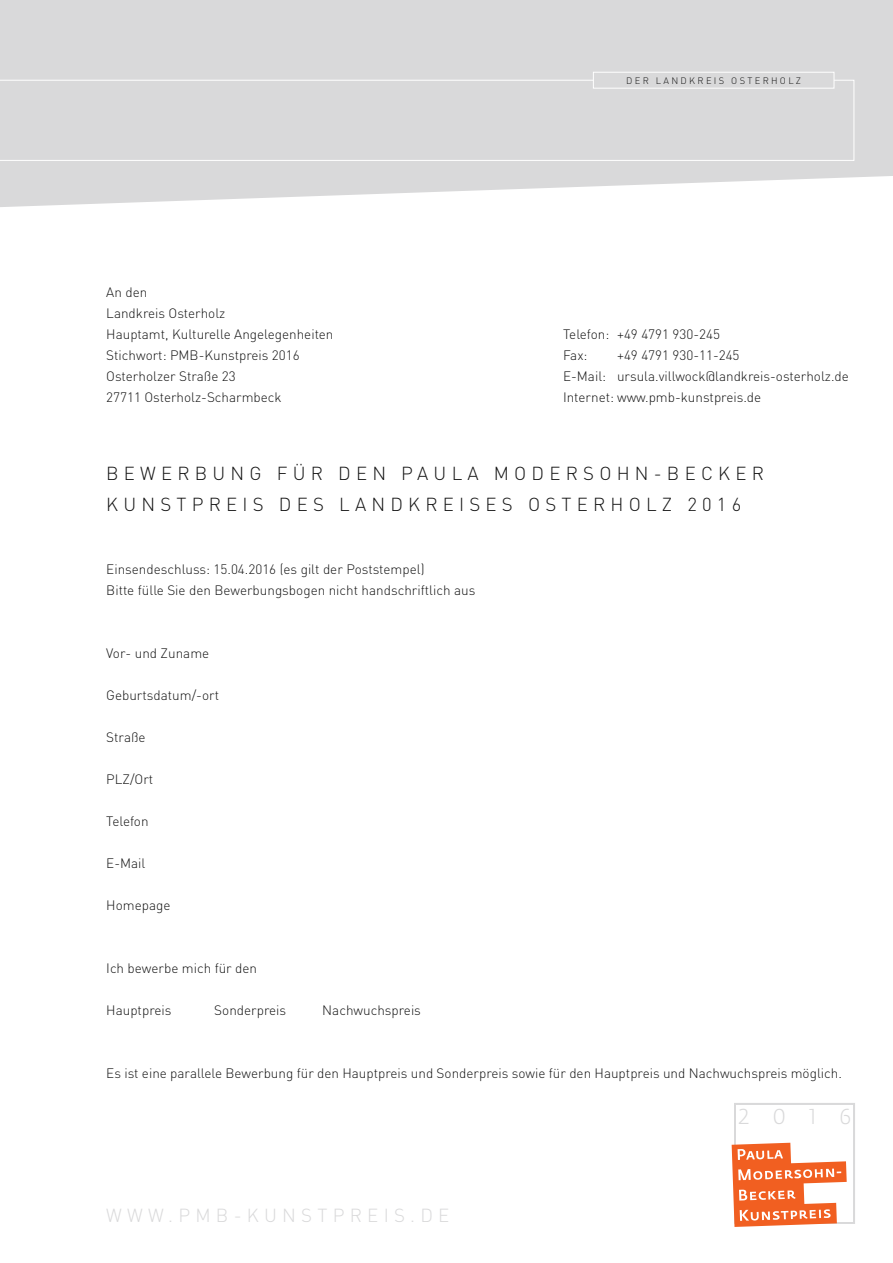
<style>
.page{position:relative;width:893px;height:1263px;background:#fff}
.page>*{position:absolute;margin:0;border:0;box-sizing:border-box;transform-origin:0 0}
.t1{font:21.45px "Fedra Sans Light SC";color:#d9d9da}
.t2{font:300 18.75px "DIN";letter-spacing:.28em;color:#d9d9da}
.t3{font:300 18.6px/31.5px "DIN";letter-spacing:.28em;color:#141414}
.t4{font:300 13.5px/21px "DIN";color:#141414}
.t5{font:300 9.3px "DIN";letter-spacing:.25em;color:#141414}
</style>
<div class="page">
<svg style="left:0;top:0;width:893px;height:207px;background:#ddddde"></svg>
<div style="left:0;top:80px;width:854px;height:81px;background:#d9d9da"></div>
<div style="left:593px;top:72px;width:241px;height:17px;background:#d9d9da;border:1px solid #fff"></div>
<svg style="left:732px;top:1103px;width:123px;height:124px"></svg>
<p class="t4" style="left:106px;top:282px;width:229px">An den<br>Landkreis Osterholz<br>Hauptamt, Kulturelle Angelegenheiten<br>Stichwort: PMB-Kunstpreis 2016<br>Osterholzer Straße 23<br>27711 Osterholz-Scharmbeck</p>
<p class="t5" style="left:626px;top:74px;width:176px">DER LANDKREIS OSTERHOLZ</p>
<p class="t4" style="left:563px;top:324px;width:158px">Telefon: +49 4791 930-245<br>Fax:</p>
<p class="t4" style="left:563px;top:345px;width:287px;text-indent:54px">+49 4791 930-11-245<br>E-Mail: ursula.villwock@landkreis-osterholz.de<br>Internet: www.pmb-kunstpreis.de</p>
<h3 class="t3" style="left:106px;top:457px;width:659px">BEWERBUNG FÜR DEN PAULA MODERSOHN-BECKER<br>KUNSTPREIS DES LANDKREISES OSTERHOLZ 2016</h3>
<p class="t4" style="left:106px;top:559px;width:371px">Einsendeschluss: 15.04.2016 (es gilt der Poststempel)<br>Bitte fülle Sie den Bewerbungsbogen nicht handschriftlich aus</p>
<p class="t4" style="left:106px;top:643px;width:104px">Vor- und Zuname</p>
<p class="t4" style="left:106px;top:685px;width:114px">Geburtsdatum/-ort</p>
<p class="t4" style="left:106px;top:727px;width:41px">Straße</p>
<p class="t4" style="left:106px;top:769px;width:49px">PLZ/Ort</p>
<p class="t4" style="left:106px;top:811px;width:44px">Telefon</p>
<p class="t4" style="left:106px;top:853px;width:41px">E-Mail</p>
<p class="t4" style="left:106px;top:895px;width:66px">Homepage</p>
<p class="t4" style="left:106px;top:958px;width:152px">Ich bewerbe mich für den</p>
<p class="t4" style="left:106px;top:1000px;width:67px">Hauptpreis</p>
<p class="t4" style="left:214px;top:1000px;width:73px">Sonderpreis</p>
<p class="t4" style="left:322px;top:1000px;width:100px">Nachwuchspreis</p>
<p class="t4" style="left:106px;top:1063px;width:737px">Es ist eine parallele Bewerbung für den Hauptpreis und Sonderpreis sowie für den Hauptpreis und Nachwuchspreis möglich.</p>
<h2 class="t2" style="left:106px;top:1203px;width:345px">WWW.PMB-KUNSTPREIS.DE</h2>
<h1 class="t1" style="left:739px;top:1105px;width:114px">2016</h1>
</div>
